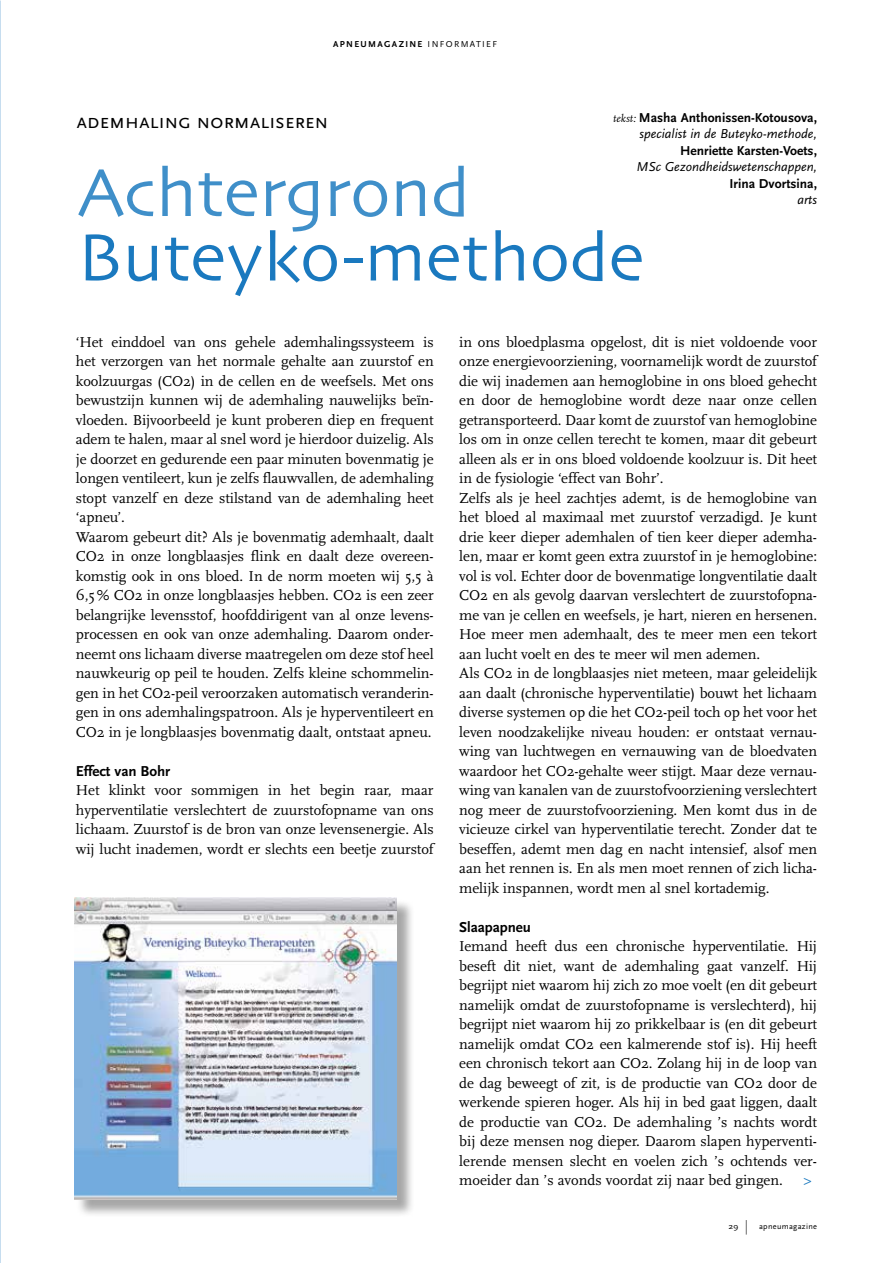
<style>
.page{position:relative;width:893px;height:1263px;background:#fff}
.page>*{position:absolute;margin:0;border:0;box-sizing:border-box;transform-origin:0 0}
.t1{font:70.2px "Skia CC";color:#1a79bf}
.t2{font:70.2px "Skia CC";color:#3f8fc9}
.t3{font:21px "Scala Sans Caps";letter-spacing:-.015em;color:#000}
.t4{font:15px/19.5px "Scala";letter-spacing:-.005em;color:#000}
.t5{font:700 15px "Scala Sans";letter-spacing:-.005em;color:#000}
.t6{font:15px "Scala";color:#1a79bf}
.t7{font:italic 13.5px/16.5px "Scala Sans";color:#000;text-align:right}
.t8{font:700 13.5px "Scala Sans";color:#000}
.t9{font:700 9px "Scala Sans";letter-spacing:.15em;color:#000}
.t10{font:8.25px "Scala Sans";letter-spacing:.035em;color:#000;scale:1.2 1}
.s1{font-weight:400}
.s2{font-family:"Scala";font-size:11.25px}
.s3{font-weight:700;font-style:normal}
.s4{font-size:15px}
</style>
<div class="page">
<div style="left:77px;top:900px;width:338px;height:318px;background:#000;opacity:.35"></div>
<img style="left:74px;top:897px;width:322px;height:302px">
<p class="t9" style="left:333px;top:39px;width:166px">APNEUMAGAZINE <span class="s1">INFORMATIEF</span></p>
<p class="t7" style="left:613px;top:110px;width:205px"><span class="s2">tekst:</span> <span class="s3">Masha Anthonissen-Kotousova, </span>specialist in de Buteyko-methode,</p>
<p class="t8" style="left:680px;top:143px;width:138px">Henriette Karsten-Voets,</p>
<p class="t7" style="left:637px;top:159px;width:182px">MSc Gezondheidswetenschappen,</p>
<p class="t8" style="left:729px;top:176px;width:89px">Irina Dvortsina,</p>
<p class="t7" style="left:797px;top:192px;width:21px">arts</p>
<h2 class="t3" style="left:76px;top:110px;width:254px">ademhaling normaliseren</h2>
<h1 class="t2" style="left:78px;top:150px;width:394px">Achtergrond</h1>
<h1 class="t1" style="left:78px;top:214px;width:568px">Buteyko-methode</h1>
<p class="t4" style="left:76px;top:332px;width:359px">‘Het einddoel van ons gehele ademhalingssysteem is het verzorgen van het normale gehalte aan zuurstof en koolzuurgas (CO2) in de cellen en de weefsels. Met ons bewustzijn kunnen wij de ademhaling nauwelijks beïn&shy;vloeden. Bijvoorbeeld je kunt proberen diep en frequent adem te halen, maar al snel word je hierdoor duizelig. Als je doorzet en gedurende een paar minuten bovenmatig je longen ventileert, kun je zelfs flauwvallen, de ademhaling stopt vanzelf en deze stilstand van de ademhaling heet ‘apneu’.<br>Waarom gebeurt dit? Als je bovenmatig ademhaalt, daalt CO2 in onze longblaasjes flink en daalt deze overeen&shy;komstig ook in ons bloed. In de norm moeten wij 5,5 à 6,5% CO2 in onze longblaasjes hebben. CO2 is een zeer belangrijke levensstof, hoofddirigent van al onze levens&shy;processen en ook van onze ademhaling. Daarom onder&shy;neemt ons lichaam diverse maatregelen om deze stof heel nauwkeurig op peil te houden. Zelfs kleine schommelin&shy;gen in het CO2-peil veroorzaken automatisch veranderin&shy;gen in ons ademhalingspatroon. Als je hyperventileert en CO2 in je longblaasjes bovenmatig daalt, ontstaat apneu.</p>
<p class="t5" style="left:76px;top:763px;width:96px">Effect van Bohr</p>
<p class="t4" style="left:76px;top:781px;width:359px;text-align:justify">Het klinkt voor sommigen in het begin raar, maar hyperventilatie verslechtert de zuurstofopname van ons lichaam. Zuurstof is de bron van onze levensenergie. Als wij lucht inademen, wordt er slechts een beetje zuurstof</p>
<p class="t4" style="left:459px;top:332px;width:359px">in ons bloedplasma opgelost, dit is niet voldoende voor onze energievoorziening, voornamelijk wordt de zuurstof die wij inademen aan hemoglobine in ons bloed gehecht en door de hemoglobine wordt deze naar onze cellen getransporteerd. Daar komt de zuurstof van hemoglobine los om in onze cellen terecht te komen, maar dit gebeurt alleen als er in ons bloed voldoende koolzuur is. Dit heet in de fysiologie ‘effect van Bohr’.<br>Zelfs als je heel zachtjes ademt, is de hemoglobine van het bloed al maximaal met zuurstof verzadigd. Je kunt drie keer dieper ademhalen of tien keer dieper ademha&shy;len, maar er komt geen extra zuurstof in je hemoglobine: vol is vol. Echter door de bovenmatige longventilatie daalt CO2 en als gevolg daarvan verslechtert de zuurstofopna&shy;me van je cellen en weefsels, je hart, nieren en hersenen.<br>Hoe meer men ademhaalt, des te meer men een tekort aan lucht voelt en des te meer wil men ademen.<br>Als CO2 in de longblaasjes niet meteen, maar geleidelijk aan daalt (chronische hyperventilatie) bouwt het lichaam diverse systemen op die het CO2-peil toch op het voor het leven noodzakelijke niveau houden: er ontstaat vernau&shy;wing van luchtwegen en vernauwing van de bloedvaten waardoor het CO2-gehalte weer stijgt. Maar deze vernau&shy;wing van kanalen van de zuurstofvoorziening verslechtert nog meer de zuurstofvoorziening. Men komt dus in de vicieuze cirkel van hyperventilatie terecht. Zonder dat te beseffen, ademt men dag en nacht intensief, alsof men aan het rennen is. En als men moet rennen of zich licha&shy;melijk inspannen, wordt men al snel kortademig.</p>
<p class="t5" style="left:459px;top:919px;width:73px">Slaapapneu</p>
<p class="t4" style="left:459px;top:937px;width:359px;text-align:justify">Iemand heeft dus een chronische hyperventilatie. Hij beseft dit niet, want de ademhaling gaat vanzelf. Hij begrijpt niet waarom hij zich zo moe voelt (en dit gebeurt namelijk omdat de zuurstofopname is verslechterd), hij begrijpt niet waarom hij zo prikkelbaar is (en dit gebeurt namelijk omdat CO2 een kalmerende stof is). Hij heeft een chronisch tekort aan CO2. Zolang hij in de loop van de dag beweegt of zit, is de productie van CO2 door de werkende spieren hoger. Als hij in bed gaat liggen, daalt de productie van CO2. De ademhaling ’s nachts wordt bij deze mensen nog dieper. Daarom slapen hyperventi&shy;lerende mensen slecht en voelen zich ’s ochtends ver&shy;moeider dan ’s avonds voordat zij naar bed gingen.</p>
<p class="t6" style="left:803px;top:1172px;width:10px">&gt;</p>
<p class="t10" style="left:728px;top:1222px;width:75px">29 <span class="s4">|</span> apneumagazine</p>
</div>
